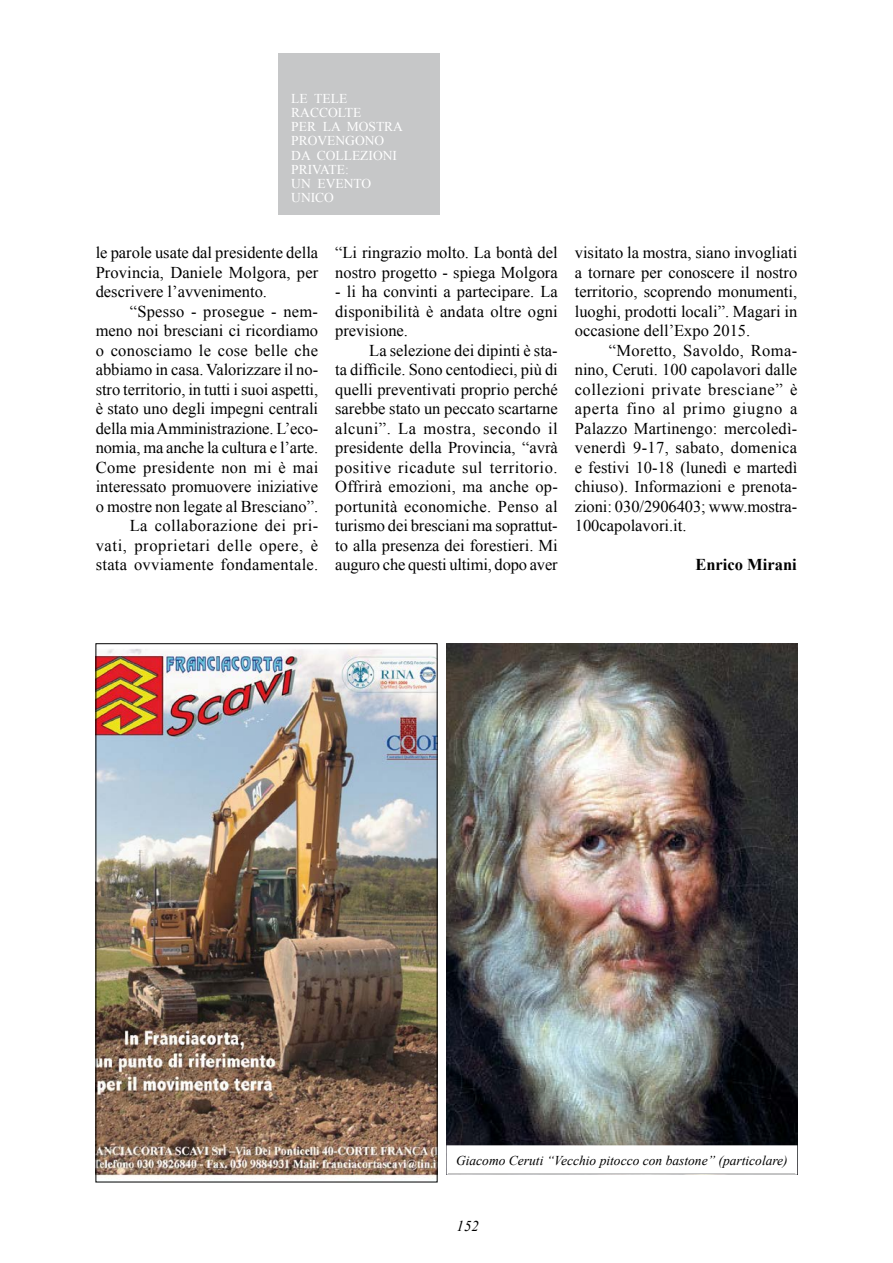
<style>
.page{position:relative;width:893px;height:1263px;background:#fff}
.page>*{position:absolute;margin:0;border:0;box-sizing:border-box;transform-origin:0 0}
.t1{font:16.5px/19.5px "Times New Roman";color:#000;text-align:justify}
.t2{font:700 16.5px "Times New Roman";color:#000}
.t3{font:italic 15px "Times New Roman";color:#000}
.t4{font:13.5px/14.2px "Times New Roman";color:#fff}
.t5{font:italic 13.5px "Times New Roman";color:#000}
</style>
<div class="page">
<img style="left:98px;top:649px;width:337px;height:529px">
<img style="left:446px;top:644px;width:351px;height:501px">
<div style="left:278px;top:54px;width:162px;height:161px;background:#c6c7c8"></div>
<svg style="left:453px;top:1096px;width:338px;height:49px;background:#3d4040"></svg>
<div style="left:446px;top:1145px;width:351px;height:30px;border:2px solid #fff"></div>
<p class="t4" style="left:291px;top:91px;width:113px">LE TELE<br>RACCOLTE<br>PER LA MOSTRA<br>PROVENGONO<br>DA COLLEZIONI<br>PRIVATE:<br>UN EVENTO<br>UNICO</p>
<p class="t1" style="left:96px;top:243px;width:224px">le parole usate dal presidente della Provincia, Daniele Molgora, per descrivere l’avvenimento.</p>
<p class="t1" style="left:96px;top:301px;width:224px;text-align:right">“Spesso - prosegue - nem&shy;meno noi bresciani ci ricordiamo o conosciamo le cose belle che abbiamo in casa. Valorizzare il no&shy;stro territorio, in tutti i suoi aspetti, è stato uno degli impegni centrali della mia Amministrazione. L’eco&shy;nomia, ma anche la cultura e l’arte.<br>Come presidente non mi è mai interessato promuovere iniziative o mostre non legate al Bresciano”.<br>La collaborazione dei pri&shy;vati, proprietari delle opere, è stata ovviamente fondamentale.</p>
<p class="t1" style="left:335px;top:243px;width:224px">“Li ringrazio molto. La bontà del nostro progetto - spiega Molgora</p>
<p class="t1" style="left:335px;top:282px;width:224px">- li ha convinti a partecipare. La disponibilità è andata oltre ogni previsione.</p>
<p class="t1" style="left:335px;top:340px;width:224px;text-indent:34px">La selezione dei dipinti è sta&shy;ta difficile. Sono centodieci, più di quelli preventivati proprio perché sarebbe stato un peccato scartarne alcuni”. La mostra, secondo il presidente della Provincia, “avrà positive ricadute sul territorio.<br>Offrirà emozioni, ma anche op&shy;portunità economiche. Penso al turismo dei bresciani ma soprattut&shy;to alla presenza dei forestieri. Mi auguro che questi ultimi, dopo aver</p>
<p class="t1" style="left:575px;top:243px;width:224px">visitato la mostra, siano invogliati a tornare per conoscere il nostro territorio, scoprendo monumenti, luoghi, prodotti locali”. Magari in occasione dell’Expo 2015.</p>
<p class="t1" style="left:575px;top:340px;width:224px;text-indent:34px">“Moretto, Savoldo, Roma&shy;nino, Ceruti. 100 capolavori dalle collezioni private bresciane” è aperta fino al primo giugno a Palazzo Martinengo: mercoledì&shy;venerdì 9-17, sabato, domenica e festivi 10-18 (lunedì e martedì chiuso). Informazioni e prenota&shy;zioni: 030/2906403; www.mostra-100capolavori.it.</p>
<p class="t2" style="left:695px;top:553px;width:103px">Enrico Mirani</p>
<p class="t5" style="left:456px;top:1151px;width:333px">Giacomo Ceruti “Vecchio pitocco con bastone” (particolare)</p>
<p class="t3" style="left:456px;top:1215px;width:24px">152</p>
</div>
